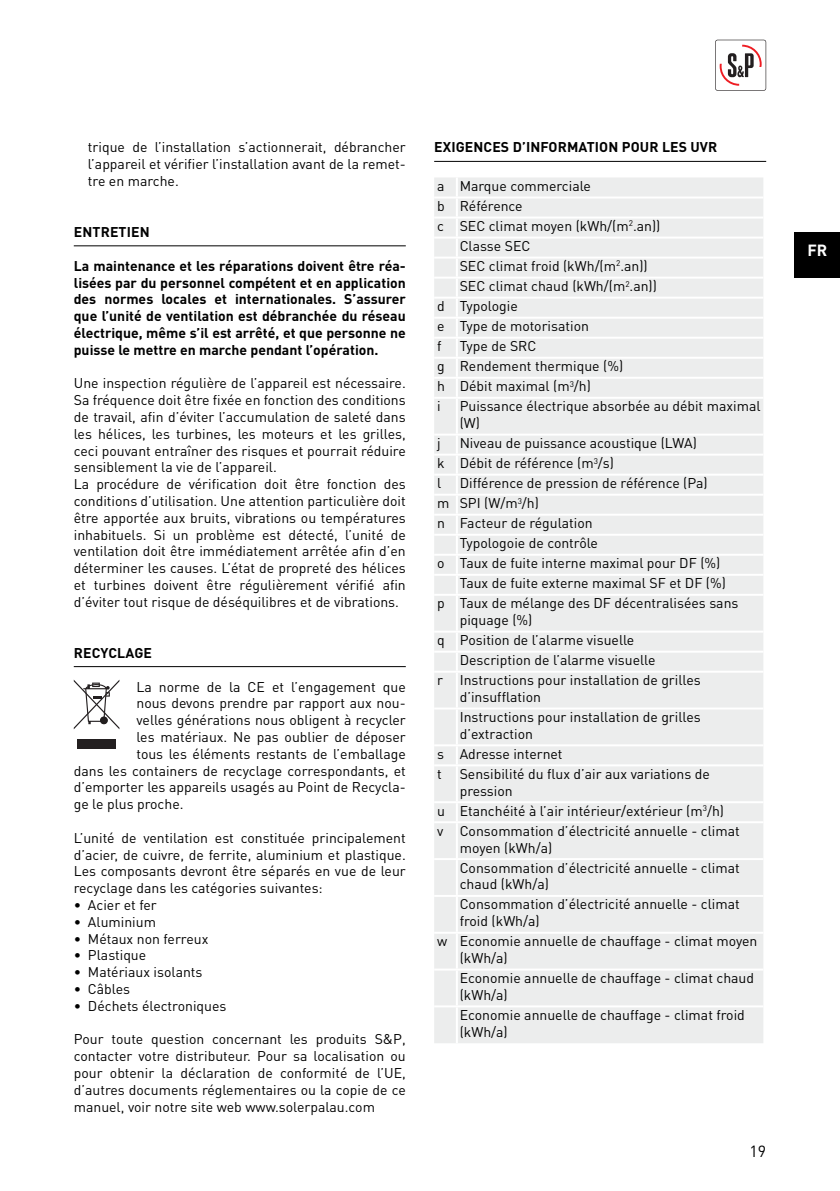
<style>
.page{position:relative;width:840px;height:1191px;background:#fff}
.page>*{position:absolute;margin:0;border:0;box-sizing:border-box;transform-origin:0 0}
.t1{font:16px "DIN Pro";color:#000}
.t2{font:700 16px "DIN Pro";color:#fff}
.t3{font:14px/16.8px "DIN Pro";color:#000}
.t4{font:700 14px/16.8px "DIN Pro";color:#000;text-align:justify}
</style>
<div class="page">
<svg style="left:715px;top:40px;width:50px;height:51px"></svg>
<div style="left:794px;top:232px;width:45px;height:46px;background:#000"></div>
<hr style="left:74px;top:245px;width:331px;height:1px;background:#000">
<hr style="left:74px;top:666px;width:331px;height:1px;background:#000">
<div style="left:77px;top:739px;width:39px;height:9px;background:#231f20"></div>
<svg style="left:74px;top:680px;width:45px;height:49px"></svg>
<hr style="left:434px;top:161px;width:331px;height:1px;background:#000">
<div style="left:434px;top:178px;width:329px;height:865px;background:#eceded"></div>
<hr style="left:434px;top:196px;width:329px;height:2px;background:#fff">
<hr style="left:434px;top:216px;width:329px;height:2px;background:#fff">
<hr style="left:434px;top:236px;width:329px;height:2px;background:#fff">
<hr style="left:434px;top:257px;width:329px;height:2px;background:#fff">
<hr style="left:434px;top:277px;width:329px;height:2px;background:#fff">
<hr style="left:434px;top:297px;width:329px;height:2px;background:#fff">
<hr style="left:434px;top:317px;width:329px;height:2px;background:#fff">
<hr style="left:434px;top:337px;width:329px;height:2px;background:#fff">
<hr style="left:434px;top:357px;width:329px;height:2px;background:#fff">
<hr style="left:434px;top:377px;width:329px;height:2px;background:#fff">
<svg style="left:455px;top:178px;width:2px;height:219px"></svg>
<hr style="left:434px;top:397px;width:329px;height:2px;background:#fff">
<hr style="left:455px;top:399px;width:2px;height:34px;background:#fff">
<hr style="left:434px;top:433px;width:329px;height:2px;background:#fff">
<hr style="left:434px;top:453px;width:329px;height:2px;background:#fff">
<hr style="left:434px;top:473px;width:329px;height:2px;background:#fff">
<hr style="left:434px;top:494px;width:329px;height:2px;background:#fff">
<hr style="left:434px;top:514px;width:329px;height:2px;background:#fff">
<hr style="left:434px;top:534px;width:329px;height:2px;background:#fff">
<hr style="left:434px;top:554px;width:329px;height:2px;background:#fff">
<hr style="left:434px;top:574px;width:329px;height:2px;background:#fff">
<svg style="left:455px;top:435px;width:2px;height:159px"></svg>
<hr style="left:434px;top:594px;width:329px;height:2px;background:#fff">
<hr style="left:455px;top:596px;width:2px;height:34px;background:#fff">
<hr style="left:434px;top:630px;width:329px;height:2px;background:#fff">
<hr style="left:434px;top:650px;width:329px;height:2px;background:#fff">
<svg style="left:455px;top:632px;width:2px;height:38px"></svg>
<hr style="left:434px;top:670px;width:329px;height:2px;background:#fff">
<hr style="left:455px;top:672px;width:2px;height:35px;background:#fff">
<hr style="left:434px;top:707px;width:329px;height:2px;background:#fff">
<hr style="left:455px;top:709px;width:2px;height:35px;background:#fff">
<hr style="left:434px;top:744px;width:329px;height:2px;background:#fff">
<svg style="left:455px;top:746px;width:2px;height:18px"></svg>
<hr style="left:434px;top:764px;width:329px;height:2px;background:#fff">
<hr style="left:455px;top:766px;width:2px;height:35px;background:#fff">
<hr style="left:434px;top:801px;width:329px;height:2px;background:#fff">
<svg style="left:455px;top:803px;width:2px;height:18px"></svg>
<hr style="left:434px;top:821px;width:329px;height:2px;background:#fff">
<hr style="left:455px;top:823px;width:2px;height:35px;background:#fff">
<hr style="left:434px;top:858px;width:329px;height:2px;background:#fff">
<hr style="left:455px;top:860px;width:2px;height:35px;background:#fff">
<hr style="left:434px;top:895px;width:329px;height:2px;background:#fff">
<hr style="left:455px;top:897px;width:2px;height:34px;background:#fff">
<hr style="left:434px;top:931px;width:329px;height:2px;background:#fff">
<hr style="left:455px;top:933px;width:2px;height:35px;background:#fff">
<hr style="left:434px;top:968px;width:329px;height:2px;background:#fff">
<hr style="left:455px;top:970px;width:2px;height:35px;background:#fff">
<hr style="left:434px;top:1005px;width:329px;height:2px;background:#fff">
<hr style="left:455px;top:1007px;width:2px;height:36px;background:#fff">
<p class="t3" style="left:88px;top:141px;width:319px;text-align:justify">trique de l’installation s’actionnerait, débrancher l’appareil et vérifier l’installation avant de la remet&shy;tre en marche.</p>
<p class="t4" style="left:74px;top:225px;width:77px">ENTRETIEN</p>
<p class="t4" style="left:74px;top:259px;width:333px">La maintenance et les réparations doivent être réa&shy;lisées par du personnel compétent et en application des normes locales et internationales. S’assurer que l’unité de ventilation est débranchée du réseau électrique, même s’il est arrêté, et que personne ne puisse le mettre en marche pendant l’opération.</p>
<p class="t3" style="left:74px;top:376px;width:333px">Une inspection régulière de l’appareil est nécessaire.<br>Sa fréquence doit être fixée en fonction des conditions de travail, afin d’éviter l’accumulation de saleté dans les hélices, les turbines, les moteurs et les grilles, ceci pouvant entraîner des risques et pourrait réduire sensiblement la vie de l’appareil.<br>La procédure de vérification doit être fonction des conditions d’utilisation. Une attention particulière doit être apportée aux bruits, vibrations ou températures inhabituels. Si un problème est détecté, l’unité de ventilation doit être immédiatement arrêtée afin d’en déterminer les causes. L’état de propreté des hélices et turbines doivent être régulièrement vérifié afin d’éviter tout risque de déséquilibres et de vibrations.</p>
<p class="t4" style="left:74px;top:646px;width:80px">RECYCLAGE</p>
<p class="t3" style="left:136px;top:680px;width:271px">La norme de la CE et l’engagement que</p>
<p class="t3" style="left:136px;top:696px;width:271px">nous devons prendre par rapport aux nou-</p>
<p class="t3" style="left:136px;top:713px;width:271px">velles générations nous obligent à recycler</p>
<p class="t3" style="left:136px;top:730px;width:271px">les matériaux. Ne pas oublier de déposer</p>
<p class="t3" style="left:136px;top:747px;width:271px">tous les éléments restants de l’emballage</p>
<p class="t3" style="left:74px;top:764px;width:333px">dans les containers de recyclage correspondants, et</p>
<p class="t3" style="left:74px;top:780px;width:333px">d’emporter les appareils usagés au Point de Recycla-</p>
<p class="t3" style="left:74px;top:797px;width:111px">ge le plus proche.</p>
<p class="t3" style="left:74px;top:831px;width:333px;text-align:justify">L’unité de ventilation est constituée principalement d’acier, de cuivre, de ferrite, aluminium et plastique.<br>Les composants devront être séparés en vue de leur recyclage dans les catégories suivantes:</p>
<p class="t3" style="left:74px;top:898px;width:84px">• Acier et fer</p>
<p class="t3" style="left:74px;top:915px;width:84px">• Aluminium</p>
<p class="t3" style="left:74px;top:932px;width:136px">• Métaux non ferreux</p>
<p class="t3" style="left:74px;top:948px;width:74px">• Plastique</p>
<p class="t3" style="left:74px;top:965px;width:130px">• Matériaux isolants</p>
<p class="t3" style="left:74px;top:982px;width:58px">• Câbles</p>
<p class="t3" style="left:74px;top:999px;width:154px">• Déchets électroniques</p>
<p class="t3" style="left:74px;top:1032px;width:333px;text-align:justify">Pour toute question concernant les produits S&amp;P, contacter votre distributeur. Pour sa localisation ou pour obtenir la déclaration de conformité de l’UE, d’autres documents réglementaires ou la copie de ce manuel, voir notre site web www.solerpalau.com</p>
<p class="t4" style="left:434px;top:141px;width:284px">EXIGENCES D’INFORMATION POUR LES UVR</p>
<p class="t3" style="left:437px;top:179px;width:155px">a Marque commerciale</p>
<p class="t3" style="left:437px;top:199px;width:87px">b Référence</p>
<p class="t3" style="left:437px;top:219px;width:225px">c SEC climat moyen (kWh/(m<sup>2</sup>.an))</p>
<p class="t3" style="left:459px;top:239px;width:72px">Classe SEC</p>
<p class="t3" style="left:459px;top:259px;width:189px">SEC climat froid (kWh/(m<sup>2</sup>.an))</p>
<p class="t3" style="left:459px;top:279px;width:199px">SEC climat chaud (kWh/(m<sup>2</sup>.an))</p>
<p class="t3" style="left:437px;top:299px;width:82px">d Typologie</p>
<p class="t3" style="left:437px;top:319px;width:153px">e Type de motorisation</p>
<p class="t3" style="left:437px;top:339px;width:6px">f</p>
<p class="t3" style="left:437px;top:338px;width:188px;line-height:20px;text-indent:23px">Type de SRC<br>g Rendement thermique (%) h Débit maximal (m<sup>3</sup>/h)<br>i</p>
<p class="t3" style="left:459px;top:399px;width:302px">Puissance électrique absorbée au débit maximal (W)</p>
<p class="t3" style="left:437px;top:436px;width:5px">j</p>
<p class="t3" style="left:437px;top:435px;width:261px;line-height:20px;text-indent:23px">Niveau de puissance acoustique (LWA) k Débit de référence (m<sup>3</sup>/s)<br>l</p>
<p class="t3" style="left:459px;top:476px;width:249px">Différence de pression de référence (Pa)</p>
<p class="t3" style="left:437px;top:496px;width:103px">m SPI (W/m<sup>3</sup>/h)</p>
<p class="t3" style="left:437px;top:516px;width:157px">n Facteur de régulation</p>
<p class="t3" style="left:459px;top:536px;width:140px">Typologoie de contrôle</p>
<p class="t3" style="left:437px;top:556px;width:285px">o Taux de fuite interne maximal pour DF (%)</p>
<p class="t3" style="left:459px;top:576px;width:267px">Taux de fuite externe maximal SF et DF (%)</p>
<p class="t3" style="left:437px;top:596px;width:303px">p Taux de mélange des DF décentralisées sans</p>
<p class="t3" style="left:459px;top:613px;width:74px">piquage (%)</p>
<p class="t3" style="left:437px;top:633px;width:199px">q Position de l’alarme visuelle</p>
<p class="t3" style="left:459px;top:653px;width:197px">Description de l’alarme visuelle</p>
<p class="t3" style="left:437px;top:673px;width:265px">r Instructions pour installation de grilles</p>
<p class="t3" style="left:459px;top:688px;width:242px;line-height:20px">d’insufflation<br>Instructions pour installation de grilles</p>
<p class="t3" style="left:437px;top:725px;width:127px;line-height:20px;text-indent:23px">d’extraction<br>s Adresse internet t</p>
<p class="t3" style="left:459px;top:767px;width:252px">Sensibilité du flux d’air aux variations de pression</p>
<p class="t3" style="left:437px;top:802px;width:304px;line-height:20px">u Etanchéité à l’air intérieur/extérieur (m<sup>3</sup>/h)<br>v Consommation d’électricité annuelle - climat</p>
<p class="t3" style="left:459px;top:839px;width:281px;line-height:20px">moyen (kWh/a)<br>Consommation d’électricité annuelle - climat</p>
<p class="t3" style="left:459px;top:876px;width:281px;line-height:20px">chaud (kWh/a)<br>Consommation d’électricité annuelle - climat</p>
<p class="t3" style="left:437px;top:913px;width:322px;line-height:20px;text-indent:23px">froid (kWh/a)<br>w Economie annuelle de chauffage - climat moyen</p>
<p class="t3" style="left:459px;top:949px;width:296px;line-height:20px">(kWh/a)<br>Economie annuelle de chauffage - climat chaud</p>
<p class="t3" style="left:459px;top:986px;width:286px;line-height:20px">(kWh/a)<br>Economie annuelle de chauffage - climat froid</p>
<p class="t3" style="left:459px;top:1025px;width:50px">(kWh/a)</p>
<p class="t1" style="left:749px;top:1145px;width:18px">19</p>
<p class="t2" style="left:806px;top:245px;width:21px">FR</p>
</div>
